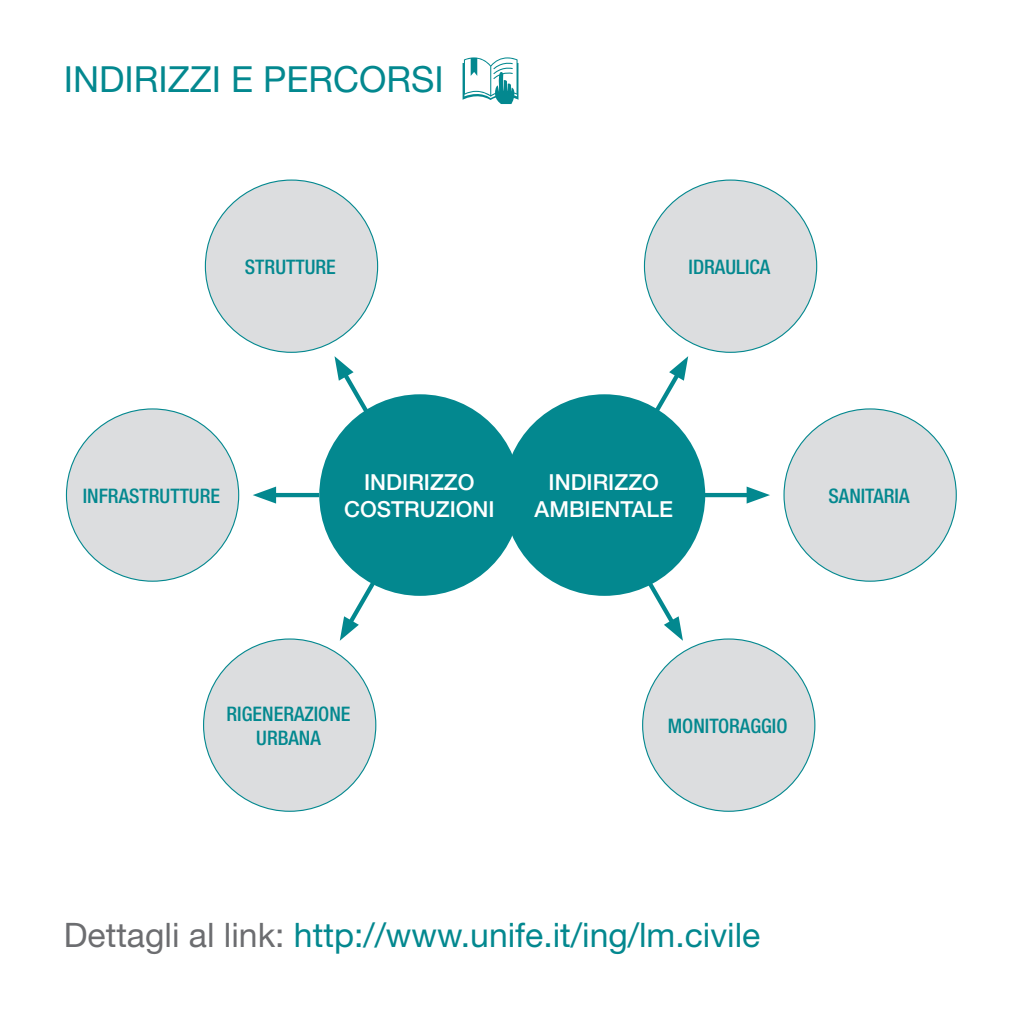
<style>
.page{position:relative;width:1021px;height:1021px;background:#fff}
.page>*{position:absolute;margin:0;border:0;box-sizing:border-box;transform-origin:0 0}
.t1{font:36px "Helvetica Neue";color:#03888f}
.t2{font:33.75px "Helvetica Neue";color:#03888f}
.t3{font:500 22.05px/26.6px "Helvetica Neue";color:#fff;text-align:center}
.t4{font:500 condensed 20.03px/24.1px "Helvetica Neue";color:#03888f;text-align:center}
.s1{color:#6c6d70}
</style>
<div class="page">
<svg style="left:462px;top:57px;width:56px;height:47px"></svg>
<div style="left:319px;top:394px;width:202px;height:202px;background:#03888f;border-radius:50%"></div>
<div style="left:66px;top:409px;width:173px;height:172px;background:#dcdddf;border-radius:50%"></div>
<div style="left:784px;top:409px;width:172px;height:172px;background:#dcdddf;border-radius:50%"></div>
<div style="left:205px;top:180px;width:172px;height:172px;background:#dcdddf;border-radius:50%"></div>
<div style="left:644px;top:180px;width:172px;height:172px;background:#dcdddf;border-radius:50%"></div>
<div style="left:203px;top:639px;width:173px;height:172px;background:#dcdddf;border-radius:50%"></div>
<div style="left:642px;top:639px;width:172px;height:172px;background:#dcdddf;border-radius:50%"></div>
<div style="left:503px;top:394px;width:202px;height:202px;background:#03888f;border-radius:50%"></div>
<hr style="left:268px;top:493px;width:51px;height:4px;background:#03888f">
<svg style="left:253px;top:486px;width:23px;height:17px"></svg>
<svg style="left:334px;top:356px;width:39px;height:63px"></svg>
<svg style="left:340px;top:577px;width:39px;height:63px"></svg>
<hr style="left:703px;top:493px;width:51px;height:4px;background:#03888f">
<svg style="left:746px;top:486px;width:24px;height:17px"></svg>
<svg style="left:649px;top:356px;width:39px;height:63px"></svg>
<svg style="left:644px;top:577px;width:39px;height:63px"></svg>
<h1 class="t1" style="left:64px;top:58px;width:381px">INDIRIZZI E PERCORSI</h1>
<p class="t4" style="left:245px;top:255px;width:92px">STRUTTURE</p>
<p class="t4" style="left:688px;top:255px;width:83px">IDRAULICA</p>
<p class="t3" style="left:344px;top:469px;width:152px">INDIRIZZO<br>COSTRUZIONI</p>
<p class="t3" style="left:534px;top:469px;width:140px">INDIRIZZO<br>AMBIENTALE</p>
<p class="t4" style="left:83px;top:483px;width:139px">INFRASTRUTTURE</p>
<p class="t4" style="left:828px;top:483px;width:82px">SANITARIA</p>
<p class="t4" style="left:226px;top:701px;width:125px">RIGENERAZIONE<br>URBANA</p>
<p class="t4" style="left:667px;top:713px;width:121px">MONITORAGGIO</p>
<h2 class="t2" style="left:64px;top:915px;width:698px"><span class="s1">Dettagli al link:</span> http://www.unife.it/ing/lm.civile</h2>
</div>
